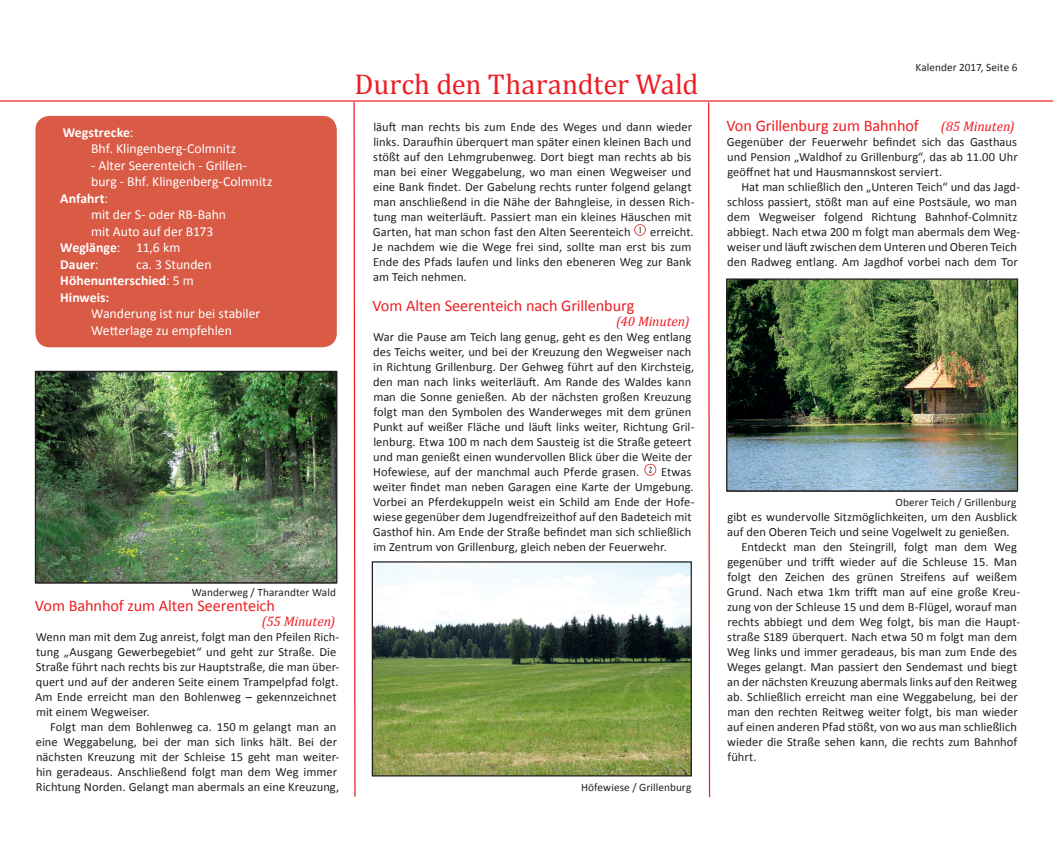
<style>
.page{position:relative;width:1053px;height:847px;background:#fff}
.page>*{position:absolute;margin:0;border:0;box-sizing:border-box;transform-origin:0 0}
.t1{font:28.75px "Cambria";color:#ee1d23}
.t2{font:16.25px "Calibri";letter-spacing:-.01em;color:#ee1d23}
.t3{font:13.75px/16.5px "Calibri";letter-spacing:-.005em;color:#fff}
.t4{font:700 13.75px/16.5px "Calibri";color:#fff}
.t5{font:italic 13.75px "Cambria";letter-spacing:-.01em;color:#ee1d23}
.t6{font:12.5px/15px "Calibri";color:#231f20}
.t7{font:11.25px "Calibri";letter-spacing:.005em;color:#231f20}
.s1{font-weight:700}
.s2{font-weight:400}
</style>
<div class="page">
<hr style="left:0;top:100px;width:1052px;height:2px;background:#ee1d23">
<svg style="left:353px;top:101px;width:3px;height:696px"></svg>
<svg style="left:707px;top:101px;width:3px;height:696px"></svg>
<div style="left:634px;top:224px;width:11px;height:12px;border:1px solid #ee1d23;border-radius:50%"></div>
<svg style="left:635px;top:225px;width:10px;height:10px"></svg>
<div style="left:644px;top:464px;width:12px;height:12px;border:1px solid #ee1d23;border-radius:50%"></div>
<svg style="left:645px;top:465px;width:10px;height:10px"></svg>
<div style="left:35px;top:116px;width:302px;height:231px;background:#d95a45;border-radius:14px"></div>
<img style="left:374px;top:563px;width:315px;height:211px">
<div style="left:372px;top:561px;width:319px;height:215px;border:1px solid #231f20"></div>
<img style="left:37px;top:373px;width:298px;height:208px">
<div style="left:35px;top:371px;width:302px;height:212px;border:1px solid #231f20"></div>
<img style="left:728px;top:280px;width:288px;height:209px">
<div style="left:726px;top:278px;width:292px;height:213px;border:1px solid #231f20"></div>
<p class="t3" style="left:91px;top:124px;width:147px;text-indent:-28px"><span class="s1">Wegstrecke</span>:<br>Bhf. Klingenberg-Colmnitz</p>
<p class="t3" style="left:91px;top:157px;width:157px">- Alter Seerenteich - Grillen-</p>
<p class="t3" style="left:91px;top:174px;width:183px">burg - Bhf. Klingenberg-Colmnitz</p>
<p class="t4" style="left:60px;top:190px;width:49px">Anfahrt<span class="s2">:</span></p>
<p class="t3" style="left:91px;top:207px;width:136px">mit der S- oder RB-Bahn</p>
<p class="t3" style="left:91px;top:223px;width:124px">mit Auto auf der B173</p>
<p class="t4" style="left:60px;top:239px;width:121px">Weglänge<span class="s2">: 11,6 km</span></p>
<p class="t4" style="left:60px;top:256px;width:40px">Dauer<span class="s2">:</span></p>
<p class="t4" style="left:60px;top:256px;width:153px;text-indent:76px"><span class="s2">ca. 3 Stunden<br></span>Höhenunterschied<span class="s2">: 5 m<br></span>Hinweis:</p>
<p class="t3" style="left:91px;top:306px;width:171px">Wanderung ist nur bei stabiler<br>Wetterlage zu empfehlen</p>
<p class="t7" style="left:192px;top:585px;width:146px">Wanderweg / Tharandter Wald</p>
<h2 class="t2" style="left:35px;top:595px;width:241px">Vom Bahnhof zum Alten Seerenteich</h2>
<p class="t5" style="left:262px;top:611px;width:75px">(55 Minuten)</p>
<p class="t6" style="left:35px;top:629px;width:306px">Wenn man mit dem Zug anreist, folgt man den Pfeilen Rich&shy;tung „Ausgang Gewerbegebiet“ und geht zur Straße. Die Straße führt nach rechts bis zur Hauptstraße, die man über&shy;quert und auf der anderen Seite einem Trampelpfad folgt.<br>Am Ende erreicht man den Bohlenweg – gekennzeichnet mit einem Wegweiser.</p>
<p class="t6" style="left:36px;top:719px;width:305px;text-indent:14px">Folgt man dem Bohlenweg ca. 150 m gelangt man an eine Weggabelung, bei der man sich links hält. Bei der nächsten Kreuzung mit der Schleise 15 geht man weiter&shy;hin geradeaus. Anschließend folgt man dem Weg immer Richtung Norden. Gelangt man abermals an eine Kreuzung,</p>
<h1 class="t1" style="left:354px;top:68px;width:346px">Durch den Tharandter Wald</h1>
<p class="t6" style="left:373px;top:119px;width:323px">läuft man rechts bis zum Ende des Weges und dann wieder links. Daraufhin überquert man später einen kleinen Bach und stößt auf den Lehmgrubenweg. Dort biegt man rechts ab bis man bei einer Weggabelung, wo man einen Wegweiser und eine Bank findet. Der Gabelung rechts runter folgend gelangt man anschließend in die Nähe der Bahngleise, in dessen Rich&shy;tung man weiterläuft. Passiert man ein kleines Häuschen mit Garten, hat man schon fast den Alten Seerenteich</p>
<p class="t6" style="left:372px;top:224px;width:322px;text-indent:277px">erreicht.<br>Je nachdem wie die Wege frei sind, sollte man erst bis zum Ende des Pfads laufen und links den ebeneren Weg zur Bank am Teich nehmen.</p>
<h2 class="t2" style="left:372px;top:295px;width:263px">Vom Alten Seerenteich nach Grillenburg</h2>
<p class="t5" style="left:616px;top:311px;width:75px">(40 Minuten)</p>
<p class="t6" style="left:373px;top:329px;width:323px">War die Pause am Teich lang genug, geht es den Weg entlang des Teichs weiter, und bei der Kreuzung den Wegweiser nach in Richtung Grillenburg. Der Gehweg führt auf den Kirchsteig, den man nach links weiterläuft. Am Rande des Waldes kann man die Sonne genießen. Ab der nächsten großen Kreuzung folgt man den Symbolen des Wanderweges mit dem grünen Punkt auf weißer Fläche und läuft links weiter, Richtung Gril&shy;lenburg. Etwa 100 m nach dem Sausteig ist die Straße geteert und man genießt einen wundervollen Blick über die Weite der Hofewiese, auf der manchmal auch Pferde grasen.</p>
<p class="t6" style="left:373px;top:464px;width:323px;text-indent:288px">Etwas weiter findet man neben Garagen eine Karte der Umgebung.<br>Vorbei an Pferdekuppeln weist ein Schild am Ende der Hofe&shy;wiese gegenüber dem Jugendfreizeithof auf den Badeteich mit Gasthof hin. Am Ende der Straße befindet man sich schließlich im Zentrum von Grillenburg, gleich neben der Feuerwehr.</p>
<p class="t7" style="left:581px;top:780px;width:112px">Höfewiese / Grillenburg</p>
<p class="t7" style="left:915px;top:60px;width:104px">Kalender 2017, Seite 6</p>
<h2 class="t2" style="left:726px;top:115px;width:194px">Von Grillenburg zum Bahnhof</h2>
<p class="t5" style="left:940px;top:116px;width:75px">(85 Minuten)</p>
<p class="t6" style="left:726px;top:134px;width:292px;text-align:justify">Gegenüber der Feuerwehr befindet sich das Gasthaus und Pension „Waldhof zu Grillenburg“, das ab 11.00 Uhr geöffnet hat und Hausmannskost serviert.</p>
<p class="t6" style="left:727px;top:179px;width:294px;text-indent:14px">Hat man schließlich den „Unteren Teich“ und das Jagd&shy;schloss passiert, stößt man auf eine Postsäule, wo man dem Wegweiser folgend Richtung Bahnhof-Colmnitz abbiegt. Nach etwa 200 m folgt man abermals dem Weg&shy;weiser und läuft zwischen dem Unteren und Oberen Teich den Radweg entlang. Am Jagdhof vorbei nach dem Tor</p>
<p class="t7" style="left:895px;top:495px;width:122px">Oberer Teich / Grillenburg</p>
<p class="t6" style="left:727px;top:509px;width:291px">gibt es wundervolle Sitzmöglichkeiten, um den Ausblick</p>
<p class="t6" style="left:727px;top:524px;width:284px">auf den Oberen Teich und seine Vogelwelt zu genießen.</p>
<p class="t6" style="left:741px;top:539px;width:277px">Entdeckt man den Steingrill, folgt man dem Weg</p>
<p class="t6" style="left:727px;top:554px;width:291px">gegenüber und trifft wieder auf die Schleuse 15. Man</p>
<p class="t6" style="left:727px;top:569px;width:291px">folgt den Zeichen des grünen Streifens auf weißem</p>
<p class="t6" style="left:726px;top:584px;width:295px">Grund. Nach etwa 1km trifft man auf eine große Kreu-</p>
<p class="t6" style="left:727px;top:599px;width:291px">zung von der Schleuse 15 und dem B-Flügel, worauf man</p>
<p class="t6" style="left:727px;top:614px;width:294px">rechts abbiegt und dem Weg folgt, bis man die Haupt-</p>
<p class="t6" style="left:727px;top:629px;width:291px">straße S189 überquert. Nach etwa 50 m folgt man dem</p>
<p class="t6" style="left:727px;top:644px;width:291px">Weg links und immer geradeaus, bis man zum Ende des</p>
<p class="t6" style="left:727px;top:659px;width:292px">Weges gelangt. Man passiert den Sendemast und biegt</p>
<p class="t6" style="left:727px;top:674px;width:291px">an der nächsten Kreuzung abermals links auf den Reitweg</p>
<p class="t6" style="left:727px;top:689px;width:292px">ab. Schließlich erreicht man eine Weggabelung, bei der</p>
<p class="t6" style="left:727px;top:704px;width:292px">man den rechten Reitweg weiter folgt, bis man wieder</p>
<p class="t6" style="left:727px;top:719px;width:291px">auf einen anderen Pfad stößt, von wo aus man schließlich</p>
<p class="t6" style="left:727px;top:734px;width:291px">wieder die Straße sehen kann, die rechts zum Bahnhof</p>
<p class="t6" style="left:727px;top:749px;width:31px">führt.</p>
</div>
